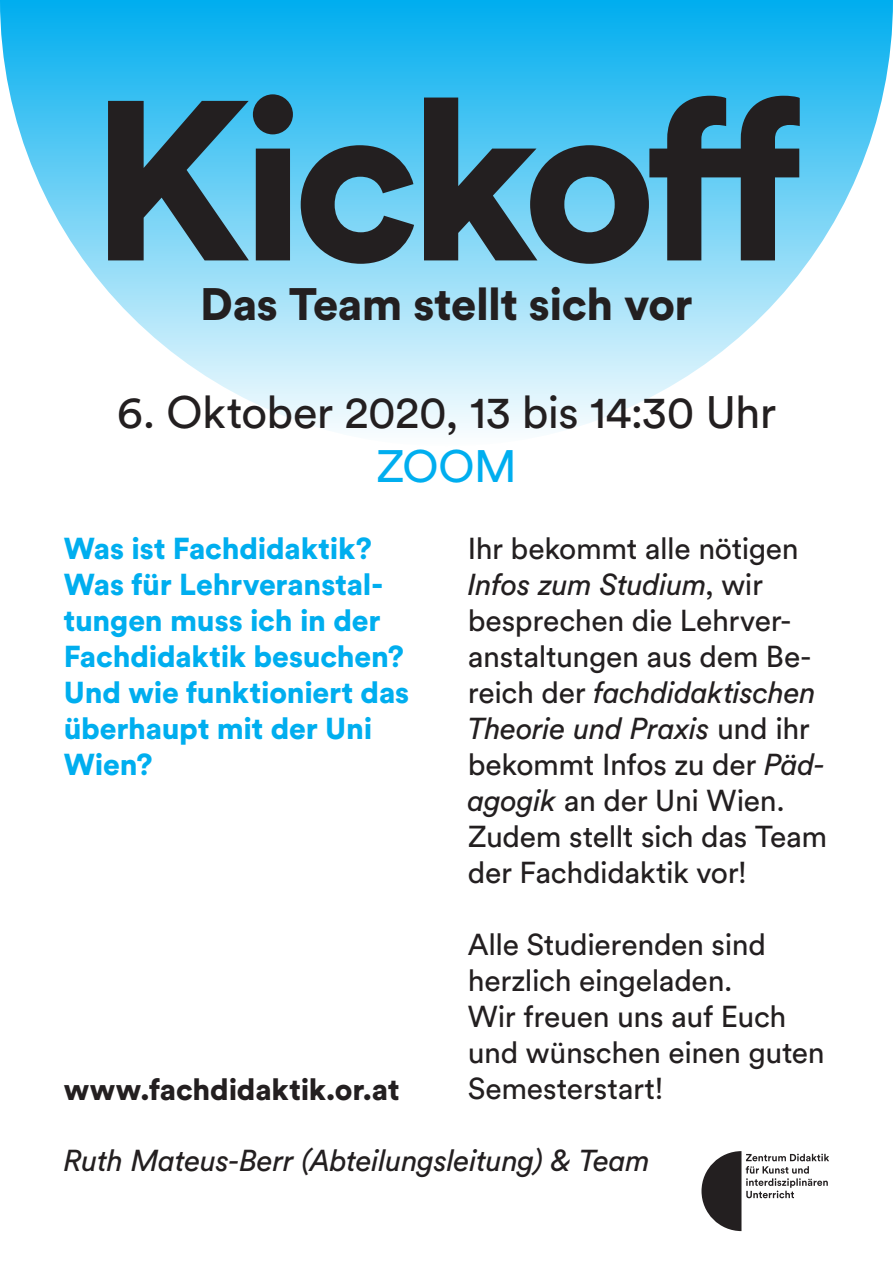
<style>
.page{position:relative;width:893px;height:1263px;background:#fff}
.page>*{position:absolute;margin:0;border:0;box-sizing:border-box;transform-origin:0 0}
.t1{font:900 225px "Circular Std";letter-spacing:-.05em;color:#231f20}
.t2{font:45px "Circular Std";letter-spacing:-.01em;color:#231f20}
.t3{font:900 45px "Circular Std";letter-spacing:-.01em;color:#231f20}
.t4{font:45px "Circular Std";color:#00aeef}
.t5{font:30px/36px "Circular Std";letter-spacing:-.01em;color:#231f20}
.t6{font:900 30px/36px "Circular Std";letter-spacing:-.01em;color:#00aeef}
.t7{font:italic 30px "Circular Std";letter-spacing:-.015em;color:#231f20}
.t8{font:900 30px "Circular Std";letter-spacing:-.01em;color:#231f20}
.s1{font-style:italic}
</style>
<div class="page">
<svg style="left:701px;top:1151px;width:128px;height:80px"></svg>
<svg style="left:0;top:0;width:893px;height:431px"></svg>
<h1 class="t1" style="left:91px;top:32px;width:713px">Kickoff</h1>
<h2 class="t3" style="left:200px;top:275px;width:494px">Das Team stellt sich vor</h2>
<h2 class="t2" style="left:117px;top:385px;width:661px">6. Oktober 2020, 13 bis 14:30 Uhr</h2>
<h2 class="t4" style="left:376px;top:439px;width:142px">ZOOM</h2>
<p class="t6" style="left:64px;top:529px;width:347px">Was ist Fachdidaktik?<br>Was für Lehrveranstal&shy;tungen muss ich in der<br>Fachdidaktik besuchen?<br>Und wie funktioniert das überhaupt mit der Uni<br>Wien?</p>
<p class="t5" style="left:468px;top:530px;width:361px">Ihr bekommt alle nötigen<br><span class="s1">Infos zum Studium</span>, wir besprechen die Lehrver&shy;anstaltungen aus dem Be&shy;reich der <span class="s1">fachdidaktischen<br>Theorie und Praxis</span> und ihr bekommt Infos zu der <span class="s1">Päd&shy;agogik</span> an der Uni Wien.<br>Zudem stellt sich das Team der Fachdidaktik vor!</p>
<p class="t8" style="left:64px;top:1069px;width:337px">www.fachdidaktik.or.at</p>
<p class="t5" style="left:468px;top:926px;width:359px">Alle Studierenden sind herzlich eingeladen.<br>Wir freuen uns auf Euch und wünschen einen guten<br>Semesterstart!</p>
<p class="t7" style="left:64px;top:1142px;width:588px">Ruth Mateus-Berr (Abteilungsleitung) &amp; Team</p>
</div>
